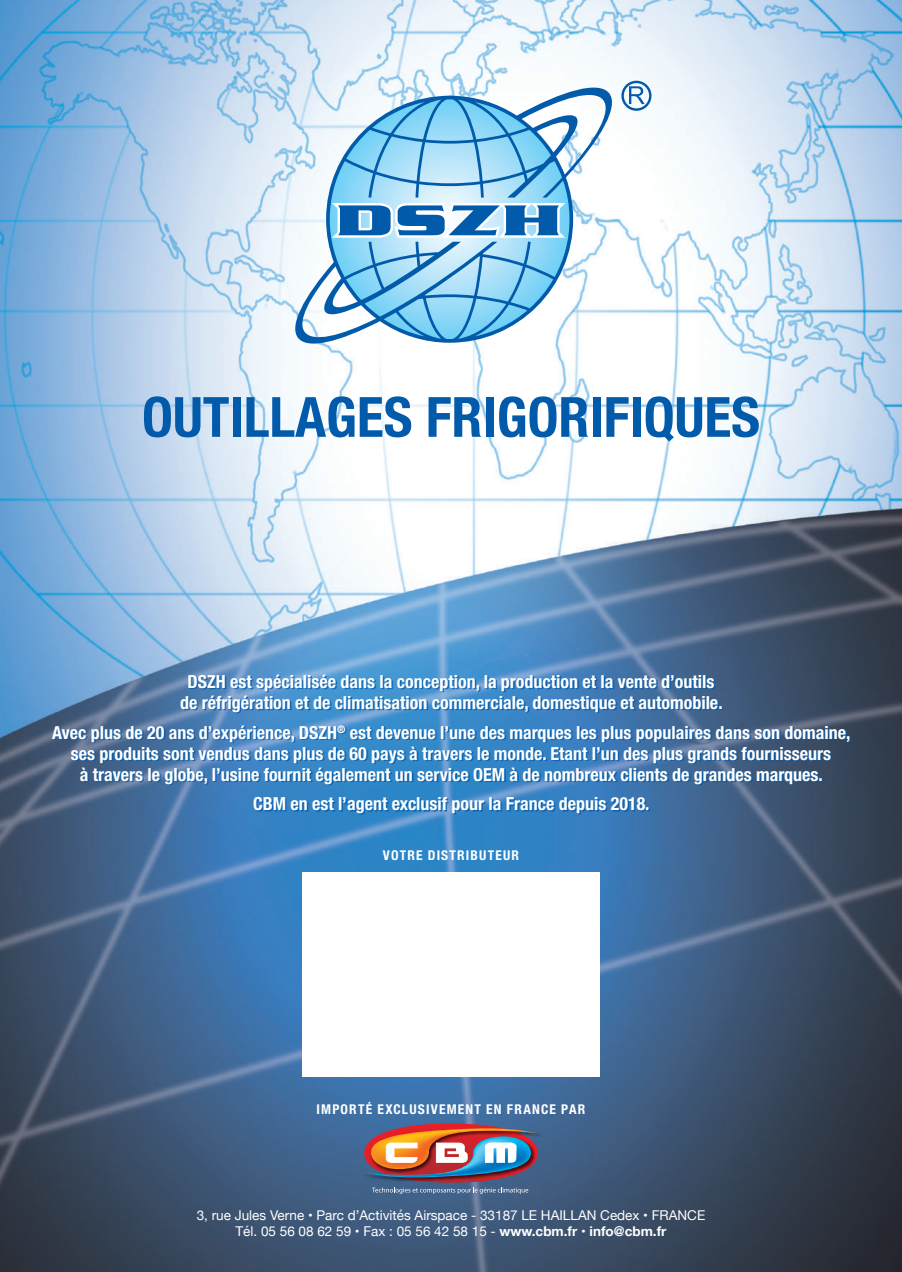
<style>
.page{position:relative;width:902px;height:1272px;background:#fff}
.page>*{position:absolute;margin:0;border:0;box-sizing:border-box;transform-origin:0 0}
.t1{font:700 condensed 55.5px "Helvetica Neue";color:#015aaa}
.t2{font:700 condensed 18px/21px "Helvetica Neue LT Std";color:#fff;text-align:center}
.t3{font:13.5px/16.2px "Helvetica Neue";color:#fff;text-align:center}
.t4{font:700 condensed 13.5px "Helvetica Neue LT Std";letter-spacing:.085em;color:#fff}
.s1{font-weight:700}
</style>
<div class="page">
<img style="left:0;top:0;width:901px;height:1271px">
<svg style="left:621px;top:81px;width:30px;height:30px"></svg>
<svg style="left:288px;top:80px;width:331px;height:270px"></svg>
<svg style="left:324px;top:198px;width:249px;height:44px"></svg>
<div style="left:54px;top:676px;width:796px;height:139px;background:#015aaa;opacity:.75"></div>
<img style="left:537px;top:1126px;width:7px;height:49px">
<img style="left:364px;top:1123px;width:173px;height:70px">
<div style="left:302px;top:872px;width:298px;height:204px;background:#fff"></div>
<h1 class="t1" style="left:142px;top:371px;width:619px">OUTILLAGES FRIGORIFIQUES</h1>
<p class="t2" style="left:180px;top:671px;width:544px">DSZH est spécialisée dans la conception, la production et la vente d’outils de réfrigération et de climatisation commerciale, domestique et automobile.</p>
<p class="t2" style="left:52px;top:721px;width:799px">Avec plus de 20 ans d’expérience, DSZH<sup>®</sup> est devenue l’une des marques les plus populaires dans son domaine, ses produits sont vendus dans plus de 60 pays à travers le monde. Etant l’un des plus grands fournisseurs<br>à travers le globe, l’usine fournit également un service OEM à de nombreux clients de grandes marques.</p>
<p class="t2" style="left:253px;top:793px;width:398px">CBM en est l’agent exclusif pour la France depuis 2018.</p>
<p class="t4" style="left:383px;top:847px;width:137px">VOTRE DISTRIBUTEUR</p>
<p class="t4" style="left:316px;top:1100px;width:270px">IMPORTÉ EXCLUSIVEMENT EN FRANCE PAR</p>
<p class="t3" style="left:197px;top:1207px;width:510px">3, rue Jules Verne • Parc d’Activités Airspace - 33187 LE HAILLAN Cedex • FRANCE<br>Tél. 05 56 08 62 59 • Fax : 05 56 42 58 15 - <span class="s1">www.cbm.fr</span> • <span class="s1">info@cbm.fr</span></p>
</div>
